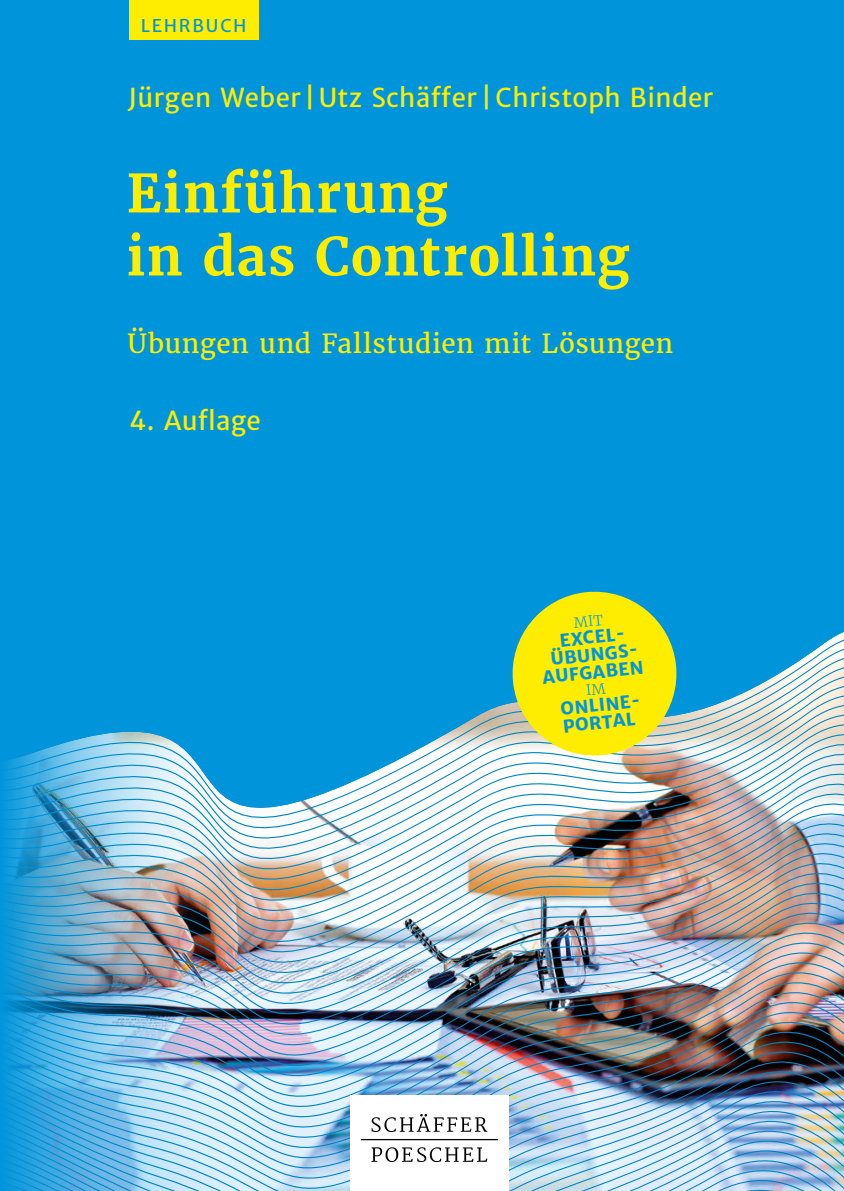
<style>
.page{position:relative;width:844px;height:1191px;background:#fff}
.page>*{position:absolute;margin:0;border:0;box-sizing:border-box;transform-origin:0 0}
.t1{font:700 52.5px/63px "Haufe Merriweather";letter-spacing:.025em;color:#ffed00}
.t2{font:26.25px "Haufe Merriweather";letter-spacing:.02em;color:#ffed00}
.t3{font:25.9px "Haufe Merriweather Sans";letter-spacing:.02em;color:#ffed00}
.t4{font:700 17.5px/17.5px "Haufe Merriweather Sans";color:#0095db;text-align:center}
.t5{font:17.5px "Haufe Merriweather Sans";letter-spacing:.1em;color:#0095db}
</style>
<div class="page">
<div style="left:0;top:0;width:843px;height:1191px;background:#0095db"></div>
<img style="left:248px;top:979px;width:595px;height:212px">
<img style="left:248px;top:632px;width:595px;height:347px">
<div style="left:350px;top:1096px;width:158px;height:95px;background:#fff"></div>
<svg style="left:371px;top:1114px;width:116px;height:18px"></svg>
<hr style="left:361px;top:1139px;width:137px;height:1px;background:#000">
<svg style="left:371px;top:1147px;width:116px;height:15px"></svg>
<div style="left:129px;top:0;width:129px;height:40px;background:#ffed00"></div>
<img style="left:6px;top:732px;width:242px;height:459px">
<svg style="left:508px;top:591px;width:172px;height:169px;background:#d3dc3a"></svg>
<p class="t5" style="left:141px;top:15px;width:107px">LEHRBUCH</p>
<p class="t3" style="left:128px;top:82px;width:586px">Jürgen Weber|Utz Schäffer |Christoph Binder</p>
<h1 class="t1" style="left:126px;top:162px;width:504px">Einführung<br>in das Controlling</h1>
<p class="t2" style="left:127px;top:327px;width:547px">Übungen und Fallstudien mit Lösungen</p>
<p class="t3" style="left:129px;top:404px;width:133px">4. Auflage</p>
<p class="t4" style="left:538px;top:634px;width:103px;rotate:-6deg">EXCEL-<br>ÜBUNGS-<br>AUFGABEN</p>
<p class="t4" style="left:559px;top:700px;width:81px;text-align:left;rotate:-6deg">ONLINE-<br>PORTAL</p>
</div>
